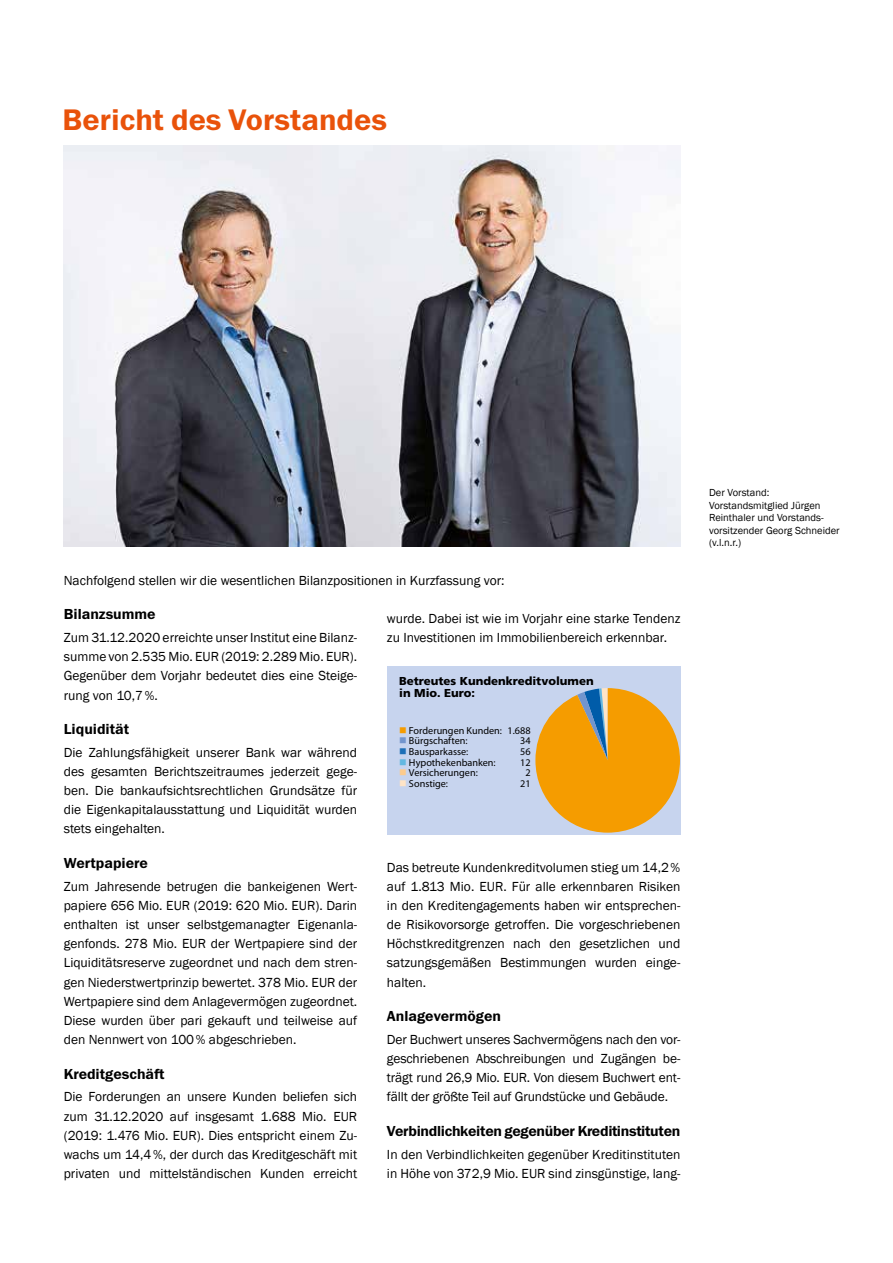
<style>
.page{position:relative;width:893px;height:1263px;background:#fff}
.page>*{position:absolute;margin:0;border:0;box-sizing:border-box;transform-origin:0 0}
.t1{font:600 30px "Franklin Gothic ITC";color:#e9520a}
.t2{font:600 14.7px "Franklin Gothic ITC";color:#000}
.t3{font:600 14.7px "Franklin Gothic ITC";letter-spacing:-.02em;color:#000}
.t4{font:13.5px/19.2px "Franklin Gothic";color:#000;text-align:justify}
.t5{font:900 11.55px/12.8px "Frutiger LT Std";color:#000}
.t6{font:10.5px/12.6px "Franklin Gothic";color:#000}
.t7{font:10.2px "Myriad Pro";color:#000}
.s1{color:#f59c00}
.s2{color:#7295cd}
.s3{color:#1d6fb7}
.s4{color:#63b8e1}
.s5{color:#fccb8d}
.s6{color:#fee4c7}
</style>
<div class="page">
<div style="left:387px;top:666px;width:293px;height:168px;background:#c7d4ee"></div>
<svg style="left:535px;top:688px;width:145px;height:145px"></svg>
<img style="left:64px;top:146px;width:616px;height:400px">
<h1 class="t1" style="left:62px;top:101px;width:326px">Bericht des Vorstandes</h1>
<p class="t4" style="left:64px;top:571px;width:442px">Nachfolgend stellen wir die wesentlichen Bilanzpositionen in Kurzfassung vor:</p>
<p class="t2" style="left:64px;top:605px;width:93px">Bilanzsumme</p>
<p class="t4" style="left:64px;top:628px;width:295px">Zum 31.12.2020 erreichte unser Institut eine Bilanz&shy;summe von 2.535 Mio. EUR (2019: 2.289 Mio. EUR).<br>Gegenüber dem Vorjahr bedeutet dies eine Steige&shy;rung von 10,7%.</p>
<p class="t2" style="left:64px;top:720px;width:67px">Liquidität</p>
<p class="t4" style="left:64px;top:743px;width:295px">Die Zahlungsfähigkeit unserer Bank war während des gesamten Berichtszeitraumes jederzeit gege&shy;ben. Die bankaufsichtsrechtlichen Grundsätze für die Eigenkapitalausstattung und Liquidität wurden stets eingehalten.</p>
<p class="t2" style="left:64px;top:854px;width:86px">Wertpapiere</p>
<p class="t4" style="left:64px;top:877px;width:295px">Zum Jahresende betrugen die bankeigenen Wert&shy;papiere 656 Mio. EUR (2019: 620 Mio. EUR). Darin enthalten ist unser selbstgemanagter Eigenanla&shy;genfonds. 278 Mio. EUR der Wertpapiere sind der Liquiditätsreserve zugeordnet und nach dem stren&shy;gen Niederstwertprinzip bewertet. 378 Mio. EUR der Wertpapiere sind dem Anlagevermögen zugeordnet.<br>Diese wurden über pari gekauft und teilweise auf den Nennwert von 100% abgeschrieben.</p>
<p class="t2" style="left:64px;top:1064px;width:103px">Kreditgeschäft</p>
<p class="t4" style="left:64px;top:1087px;width:295px">Die Forderungen an unsere Kunden beliefen sich zum 31.12.2020 auf insgesamt 1.688 Mio. EUR (2019: 1.476 Mio. EUR). Dies entspricht einem Zu&shy;wachs um 14,4%, der durch das Kreditgeschäft mit privaten und mittelständischen Kunden erreicht</p>
<p class="t4" style="left:387px;top:609px;width:295px">wurde. Dabei ist wie im Vorjahr eine starke Tendenz zu Investitionen im Immobilienbereich erkennbar.</p>
<p class="t5" style="left:399px;top:674px;width:196px">Betreutes Kundenkreditvolumen in Mio. Euro:</p>
<p class="t7" style="left:399px;top:724px;width:133px"><span class="s1">■</span> Forderungen Kunden: 1.688</p>
<p class="t7" style="left:399px;top:734px;width:70px"><span class="s2">■</span> Bürgschaften:</p>
<p class="t7" style="left:520px;top:734px;width:12px">34</p>
<p class="t7" style="left:399px;top:745px;width:71px"><span class="s3">■</span> Bausparkasse:</p>
<p class="t7" style="left:520px;top:745px;width:12px">56</p>
<p class="t7" style="left:399px;top:756px;width:98px"><span class="s4">■</span> Hypothekenbanken:</p>
<p class="t7" style="left:520px;top:756px;width:12px">12</p>
<p class="t7" style="left:399px;top:767px;width:80px"><span class="s5">■</span> Versicherungen:</p>
<p class="t7" style="left:525px;top:767px;width:7px">2</p>
<p class="t7" style="left:399px;top:777px;width:50px"><span class="s6">■</span> Sonstige:</p>
<p class="t7" style="left:520px;top:777px;width:12px">21</p>
<p class="t4" style="left:387px;top:858px;width:295px">Das betreute Kundenkreditvolumen stieg um 14,2% auf 1.813 Mio. EUR. Für alle erkennbaren Risiken in den Kreditengagements haben wir entsprechen&shy;de Risikovorsorge getroffen. Die vorgeschriebenen Höchstkreditgrenzen nach den gesetzlichen und satzungsgemäßen Bestimmungen wurden einge&shy;halten.</p>
<p class="t2" style="left:387px;top:1007px;width:116px">Anlagevermögen</p>
<p class="t4" style="left:387px;top:1030px;width:295px">Der Buchwert unseres Sachvermögens nach den vor&shy;geschriebenen Abschreibungen und Zugängen be&shy;trägt rund 26,9 Mio. EUR. Von diesem Buchwert ent&shy;fällt der größte Teil auf Grundstücke und Gebäude.</p>
<p class="t3" style="left:387px;top:1122px;width:295px">Verbindlichkeiten gegenüber Kreditinstituten</p>
<p class="t4" style="left:387px;top:1145px;width:295px">In den Verbindlichkeiten gegenüber Kreditinstituten in Höhe von 372,9 Mio. EUR sind zinsgünstige, lang-</p>
<p class="t6" style="left:709px;top:486px;width:132px">Der Vorstand:<br>Vorstandsmitglied Jürgen<br>Reinthaler und Vorstands&shy;vorsitzender Georg Schneider (v.l.n.r.)</p>
</div>
